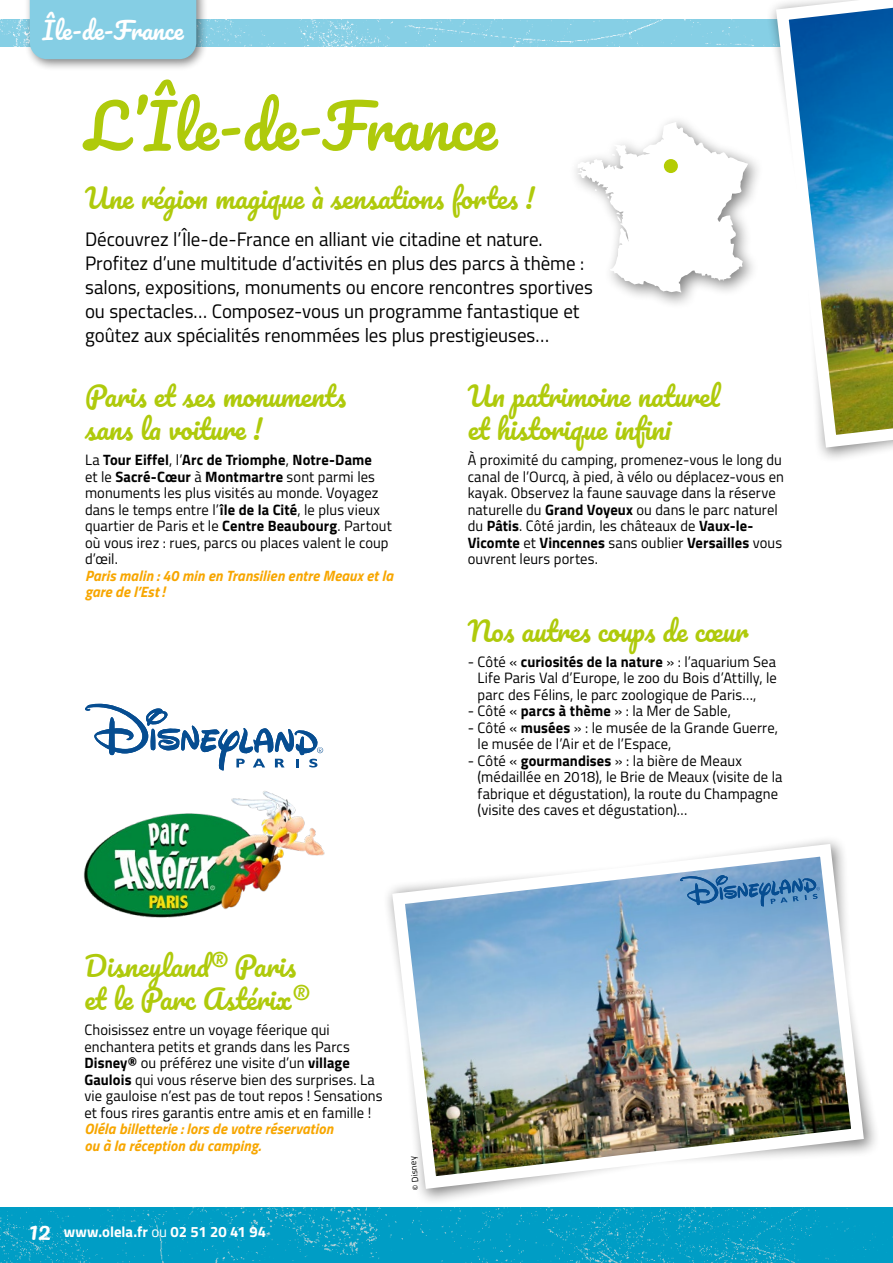
<style>
.page{position:relative;width:893px;height:1263px;background:#fff}
.page>*{position:absolute;margin:0;border:0;box-sizing:border-box;transform-origin:0 0}
.t1{font:60px "Pacifico";color:#afca0b}
.Intertitre_région{font:27px/33px "Pacifico";color:#afca0b}
.Onglet{font:24px "Pacifico";color:#fff}
.Chapo{font:19.5px/24px "Titillium Web";letter-spacing:-.005em;color:#000}
.Aricle_région{font:15px/16.5px "Titillium Web";letter-spacing:.005em;color:#000}
.Aricle_région-2{font:italic 700 15px/16.5px "Titillium Web";letter-spacing:.005em;color:#f7a600}
.t2{font:700 15px "Titillium Web";color:#fff}
.Note_bas_de_page{font:9px "Titillium Web";color:#000}
.s1{font-weight:700}
.s2{font-family:"Pacifico";font-weight:400;font-size:24px}
.s3{font-weight:400}
</style>
<div class="page">
<svg style="left:85px;top:704px;width:238px;height:66px"></svg>
<img style="left:0;top:1208px;width:893px;height:55px">
<img style="left:0;top:19px;width:765px;height:28px">
<div style="left:565px;top:114px;width:200px;height:196px;background:#000;opacity:.5"></div>
<svg style="left:572px;top:122px;width:176px;height:171px"></svg>
<div style="left:664px;top:159px;width:14px;height:14px;background:#b4cc04;border-radius:50%"></div>
<img style="left:387px;top:840px;width:483px;height:355px">
<div style="left:765px;top:0;width:128px;height:464px;background:#000;opacity:.5"></div>
<svg style="left:768px;top:0;width:125px;height:464px"></svg>
<svg style="left:770px;top:0;width:123px;height:454px"></svg>
<div style="left:23px;top:0;width:186px;height:72px;background:#000;opacity:.5"></div>
<div style="left:30px;top:0;width:166px;height:59px;background:#85cee4"></div>
<img style="left:83px;top:791px;width:242px;height:127px">
<svg style="left:680px;top:875px;width:140px;height:32px"></svg>
<p class="Onglet" style="left:43px;top:17px;width:142px">Île-de-France</p>
<p class="t1" style="left:85px;top:95px;width:412px">L’Île-de-France</p>
<p class="Intertitre_région" style="left:85px;top:183px;width:451px">Une région magique à sensations fortes !</p>
<p class="Chapo" style="left:85px;top:226px;width:509px">Découvrez l’Île-de-France en alliant vie citadine et nature.<br>Profitez d’une multitude d’activités en plus des parcs à thème : salons, expositions, monuments ou encore rencontres sportives ou spectacles… Composez-vous un programme fantastique et goûtez aux spécialités renommées les plus prestigieuses…</p>
<p class="Intertitre_région" style="left:85px;top:381px;width:263px">Paris et ses monuments sans la voiture !</p>
<p class="Aricle_région" style="left:85px;top:451px;width:308px">La <span class="s1">Tour Eiffel</span>, l’<span class="s1">Arc de Triomphe</span>, <span class="s1">Notre-Dame<br></span>et le <span class="s1">Sacré-Cœur</span> à <span class="s1">Montmartre</span> sont parmi les monuments les plus visités au monde. Voyagez dans le temps entre l’<span class="s1">île de la Cité</span>, le plus vieux quartier de Paris et le <span class="s1">Centre Beaubourg</span>. Partout où vous irez : rues, parcs ou places valent le coup d’œil.</p>
<p class="Aricle_région-2" style="left:85px;top:566px;width:310px">Paris malin : 40 min en Transilien entre Meaux et la gare de l’Est !</p>
<p class="Intertitre_région" style="left:468px;top:381px;width:252px">Un patrimoine naturel et historique infini</p>
<p class="Aricle_région" style="left:468px;top:451px;width:318px">À proximité du camping, promenez-vous le long du canal de l’Ourcq, à pied, à vélo ou déplacez-vous en kayak. Observez la faune sauvage dans la réserve naturelle du <span class="s1">Grand Voyeux</span> ou dans le parc naturel du <span class="s1">Pâtis</span>. Côté jardin, les châteaux de <span class="s1">Vaux-le-Vicomte</span> et <span class="s1">Vincennes</span> sans oublier <span class="s1">Versailles</span> vous ouvrent leurs portes.</p>
<p class="Intertitre_région" style="left:468px;top:616px;width:281px">Nos autres coups de cœur</p>
<p class="Aricle_région" style="left:478px;top:652px;width:301px;text-align:justify;text-indent:-10px">- Côté « <span class="s1">curiosités de la nature</span> » : l’aquarium Sea Life Paris Val d’Europe, le zoo du Bois d’Attilly, le parc des Félins, le parc zoologique de Paris…,</p>
<p class="Aricle_région" style="left:468px;top:702px;width:265px">- Côté « <span class="s1">parcs à thème</span> » : la Mer de Sable,</p>
<p class="Aricle_région" style="left:478px;top:718px;width:302px;text-indent:-10px">- Côté « <span class="s1">musées</span> » : le musée de la Grande Guerre, le musée de l’Air et de l’Espace,</p>
<p class="Aricle_région" style="left:478px;top:751px;width:306px;text-indent:-10px">- Côté « <span class="s1">gourmandises</span> » : la bière de Meaux (médaillée en 2018), le Brie de Meaux (visite de la fabrique et dégustation), la route du Champagne (visite des caves et dégustation)…</p>
<p class="Intertitre_région" style="left:84px;top:951px;width:226px">Disneyland® Paris et le Parc Astérix®</p>
<p class="Aricle_région" style="left:84px;top:1021px;width:300px">Choisissez entre un voyage féerique qui enchantera petits et grands dans les Parcs <span class="s1">Disney®</span> ou préférez une visite d’un <span class="s1">village Gaulois</span> qui vous réserve bien des surprises. La vie gauloise n’est pas de tout repos ! Sensations et fous rires garantis entre amis et en famille !</p>
<p class="Aricle_région-2" style="left:84px;top:1120px;width:250px">Oléla billetterie : lors de votre réservation ou à la réception du camping.</p>
<p class="t2" style="left:29px;top:1221px;width:238px"><span class="s2">12</span> www.olela.fr <span class="s3">ou</span> 02 51 20 41 94</p>
<p class="Note_bas_de_page" style="left:410px;top:1191px;width:36px;rotate:-96deg">© Disney</p>
</div>
